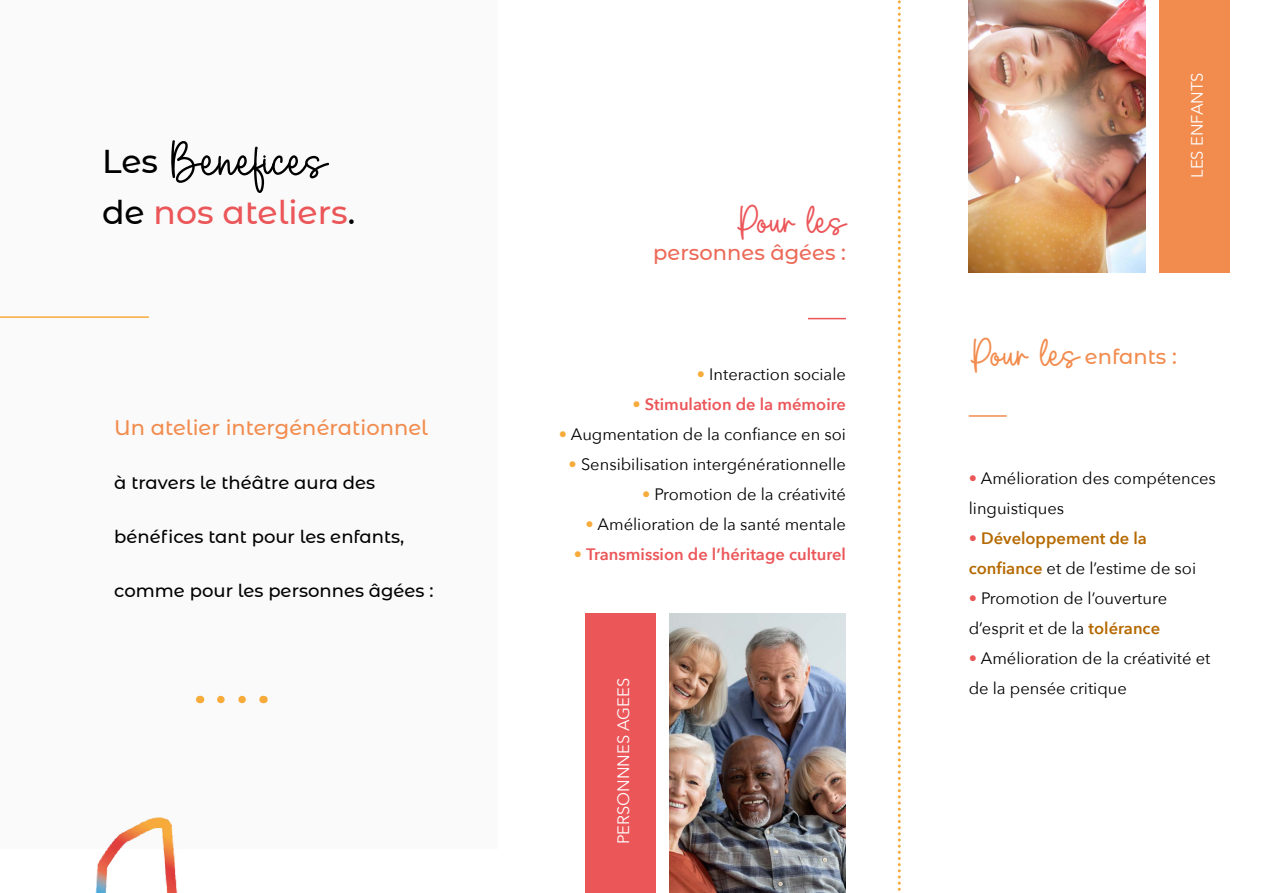
<style>
.page{position:relative;width:1263px;height:893px;background:#fff}
.page>*{position:absolute;margin:0;border:0;box-sizing:border-box;transform-origin:0 0}
.t1{font:52.5px "Camping Time";color:#000}
.t2{font:40.5px "Camping Time";color:#eb5659}
.t3{font:500 33px "Montserrat Alternates";color:#eb5659}
.t4{font:500 21px "Montserrat Alternates";color:#f28c4e}
.t5{font:500 21px "Montserrat Alternates";color:#ec6957}
.t6{font:500 18px "Montserrat Alternates";color:#000}
.t7{font:16.5px/30px "Avenir Next";color:#000}
.t8{font:600 16.5px "Avenir Next";color:#eb5659}
.t9{font:600 16.5px/30px "Avenir Next";color:#b56900}
.t10{font:16.5px "Avenir Next";color:#fff}
.s1{font-family:"Montserrat Alternates";font-weight:500;font-size:33px}
.s2{color:#000}
.s3{color:#f7ab3b}
.s4{font-weight:400;color:#f7ab3b}
.s5{font-family:"Camping Time";font-weight:400;font-size:40.5px}
.s6{color:#eb5659}
.s7{font-weight:400;color:#eb5659}
.s8{font-weight:400;color:#000}
.s9{font-weight:600;color:#b56900}
</style>
<div class="page">
<div style="left:0;top:0;width:497px;height:848px;background:#fafafa"></div>
<div style="left:1159px;top:0;width:71px;height:273px;background:#f28c4e"></div>
<img style="left:95px;top:817px;width:83px;height:76px">
<img style="left:669px;top:613px;width:177px;height:280px">
<img style="left:969px;top:0;width:176px;height:273px">
<hr style="left:969px;top:415px;width:38px;height:2px;background:#f28c4e">
<hr style="left:808px;top:318px;width:38px;height:1px;background:#eb5659">
<svg style="left:898px;top:0;width:3px;height:891px"></svg>
<div style="left:585px;top:613px;width:71px;height:280px;background:#eb5659"></div>
<svg style="left:221px;top:696px;width:25px;height:7px"></svg>
<hr style="left:0;top:316px;width:149px;height:2px;background:#f7ab3b">
<h1 class="t1" style="left:102px;top:136px;width:226px"><span class="s1">Les</span> Bénéfices</h1>
<h3 class="t3" style="left:102px;top:189px;width:255px"><span class="s2">de</span> nos ateliers<span class="s2">.</span></h3>
<h2 class="t2" style="left:735px;top:203px;width:112px">Pour les</h2>
<p class="t5" style="left:653px;top:238px;width:194px">personnes âgées :</p>
<p class="t4" style="left:114px;top:412px;width:315px">Un atelier intergénérationnel</p>
<p class="t6" style="left:114px;top:470px;width:263px">à travers le théâtre aura des</p>
<p class="t6" style="left:114px;top:524px;width:292px">bénéfices tant pour les enfants,</p>
<p class="t6" style="left:114px;top:578px;width:321px">comme pour les personnes âgées :</p>
<p class="t7" style="left:697px;top:358px;width:151px"><span class="s3">•</span> Interaction sociale</p>
<p class="t8" style="left:632px;top:390px;width:215px"><span class="s4">•</span> Stimulation de la mémoire</p>
<p class="t7" style="left:559px;top:418px;width:289px"><span class="s3">•</span> Augmentation de la confiance en soi</p>
<p class="t7" style="left:569px;top:448px;width:279px"><span class="s3">•</span> Sensibilisation intergénérationnelle</p>
<p class="t7" style="left:642px;top:478px;width:205px"><span class="s3">•</span> Promotion de la créativité</p>
<p class="t7" style="left:585px;top:508px;width:262px"><span class="s3">•</span> Amélioration de la santé mentale</p>
<p class="t8" style="left:574px;top:540px;width:274px"><span class="s4">•</span> Transmission de l’héritage culturel</p>
<p class="t10" style="left:609px;top:844px;width:168px;rotate:-90deg">PERSONNNES AGEES</p>
<p class="t10" style="left:1183px;top:178px;width:107px;rotate:-90deg">LES ENFANTS</p>
<p class="t4" style="left:969px;top:342px;width:210px"><span class="s5">Pour les</span> enfants :</p>
<p class="t7" style="left:969px;top:462px;width:249px"><span class="s6">•</span> Amélioration des compétences linguistiques</p>
<p class="t9" style="left:969px;top:523px;width:229px"><span class="s7">•</span> Développement de la confiance <span class="s8">et de l’estime de soi</span></p>
<p class="t7" style="left:969px;top:582px;width:200px"><span class="s6">•</span> Promotion de l’ouverture d’esprit et de la <span class="s9">tolérance</span></p>
<p class="t7" style="left:969px;top:642px;width:243px"><span class="s6">•</span> Amélioration de la créativité et de la pensée critique</p>
</div>
